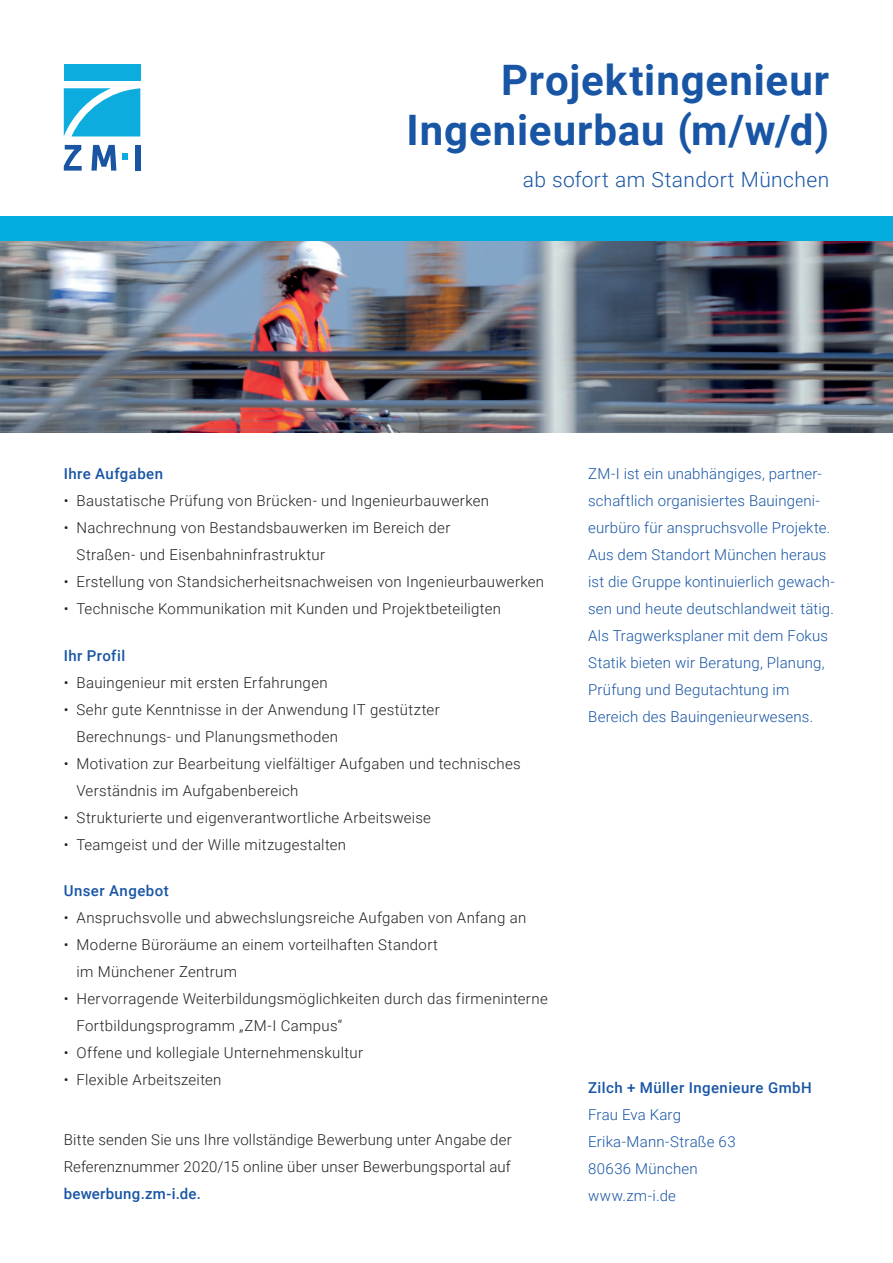
<style>
.page{position:relative;width:893px;height:1263px;background:#fff}
.page>*{position:absolute;margin:0;border:0;box-sizing:border-box;transform-origin:0 0}
.t1{font:700 42px/49.5px "Roboto";letter-spacing:.02em;color:#1855a5;text-align:right}
.t2{font:300 21px "Roboto";letter-spacing:.02em;color:#1855a5}
.t3{font:300 15px/27px "Roboto";letter-spacing:.02em;color:#231f20}
.t4{font:300 15px/27px "Roboto";letter-spacing:.01em;color:#1855a5}
.t5{font:500 15px "Roboto";letter-spacing:.025em;color:#1855a5}
</style>
<div class="page">
<img style="left:0;top:240px;width:893px;height:192px">
<div style="left:135px;top:145px;width:5px;height:26px;background:#1a55a4"></div>
<svg style="left:91px;top:145px;width:25px;height:26px"></svg>
<svg style="left:123px;top:154px;width:5px;height:6px"></svg>
<svg style="left:64px;top:145px;width:18px;height:26px"></svg>
<div style="left:64px;top:64px;width:76px;height:17px;background:#0cadde"></div>
<svg style="left:64px;top:88px;width:76px;height:48px;background:#30b9e2"></svg>
<div style="left:0;top:216px;width:893px;height:24px;background:#03addd"></div>
<h1 class="t1" style="left:407px;top:54px;width:424px">Projektingenieur<br>Ingenieurbau (m/w/d)</h1>
<h2 class="t2" style="left:523px;top:165px;width:308px">ab sofort am Standort München</h2>
<p class="t5" style="left:64px;top:463px;width:101px">Ihre Aufgaben</p>
<p class="t3" style="left:64px;top:487px;width:427px">• Baustatische Prüfung von Brücken- und Ingenieurbauwerken</p>
<p class="t3" style="left:77px;top:514px;width:375px;text-indent:-13px">• Nachrechnung von Bestandsbauwerken im Bereich der<br>Straßen- und Eisenbahninfrastruktur</p>
<p class="t3" style="left:64px;top:568px;width:482px">• Erstellung von Standsicherheitsnachweisen von Ingenieurbauwerken</p>
<p class="t3" style="left:64px;top:595px;width:439px">• Technische Kommunikation mit Kunden und Projektbeteiligten</p>
<p class="t5" style="left:64px;top:645px;width:63px">Ihr Profil</p>
<p class="t3" style="left:64px;top:668px;width:265px">• Bauingenieur mit ersten Erfahrungen</p>
<p class="t3" style="left:77px;top:695px;width:365px;text-indent:-13px">• Sehr gute Kenntnisse in der Anwendung IT gestützter<br>Berechnungs- und Planungsmethoden</p>
<p class="t3" style="left:76px;top:749px;width:446px;text-indent:-13px">• Motivation zur Bearbeitung vielfältiger Aufgaben und technisches<br>Verständnis im Aufgabenbereich</p>
<p class="t3" style="left:64px;top:803px;width:369px">• Strukturierte und eigenverantwortliche Arbeitsweise</p>
<p class="t3" style="left:64px;top:830px;width:284px">• Teamgeist und der Wille mitzugestalten</p>
<p class="t5" style="left:64px;top:880px;width:106px">Unser Angebot</p>
<p class="t3" style="left:64px;top:904px;width:464px">• Anspruchsvolle und abwechslungsreiche Aufgaben von Anfang an</p>
<p class="t3" style="left:76px;top:931px;width:363px;text-indent:-13px">• Moderne Büroräume an einem vorteilhaften Standort im Münchener Zentrum</p>
<p class="t3" style="left:76px;top:985px;width:473px;text-indent:-13px">• Hervorragende Weiterbildungsmöglichkeiten durch das firmeninterne<br>Fortbildungsprogramm „ZM-I Campus“</p>
<p class="t3" style="left:64px;top:1039px;width:301px">• Offene und kollegiale Unternehmenskultur</p>
<p class="t3" style="left:64px;top:1066px;width:159px">• Flexible Arbeitszeiten</p>
<p class="t3" style="left:64px;top:1126px;width:450px">Bitte senden Sie uns Ihre vollständige Bewerbung unter Angabe der<br>Referenznummer 2020/15 online über unser Bewerbungsportal auf</p>
<p class="t5" style="left:64px;top:1183px;width:139px">bewerbung.zm-i.de.</p>
<p class="t4" style="left:588px;top:460px;width:248px">ZM-I ist ein unabhängiges, partner&shy;schaftlich organisiertes Bauingeni&shy;eurbüro für anspruchsvolle Projekte.<br>Aus dem Standort München heraus ist die Gruppe kontinuierlich gewach&shy;sen und heute deutschlandweit tätig.<br>Als Tragwerksplaner mit dem Fokus Statik bieten wir Beratung, Planung, Prüfung und Begutachtung im Bereich des Bauingenieurwesens.</p>
<p class="t5" style="left:588px;top:1077px;width:225px">Zilch + Müller Ingenieure GmbH</p>
<p class="t4" style="left:588px;top:1100px;width:149px">Frau Eva Karg<br>Erika-Mann-Straße 63<br>80636 München www.zm-i.de</p>
</div>
